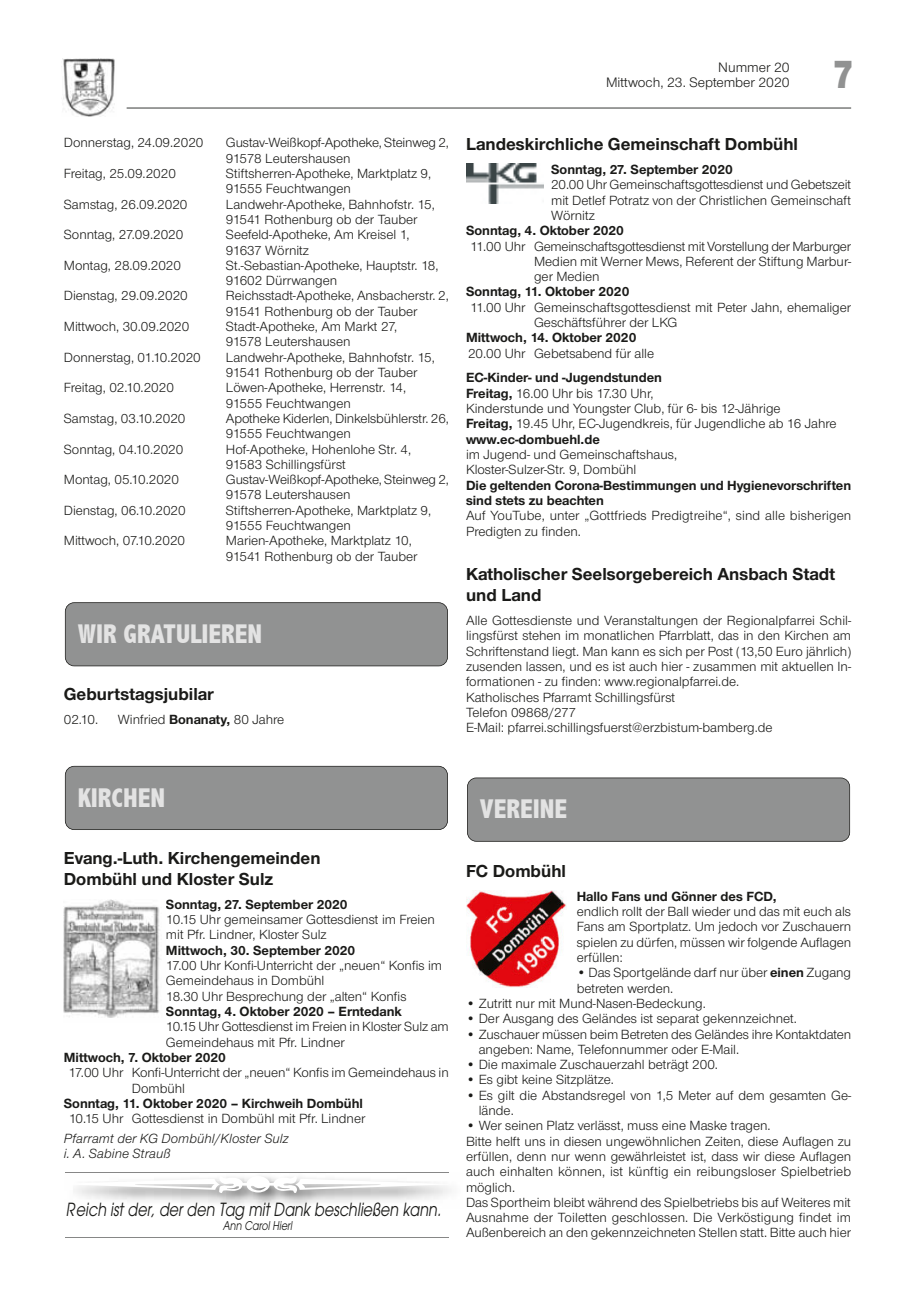
<style>
.page{position:relative;width:915px;height:1297px;background:#fff}
.page>*{position:absolute;margin:0;border:0;box-sizing:border-box;transform-origin:0 0}
.t1{font:900 39px "Helvetica Neue";color:#919292;scale:.8 1}
.t2{font:800 condensed 27.15px "Abadi";color:#e3e3e3}
.t3{font:700 18px/21px "Nimbus Sans Novus T";color:#1a1a18}
.t4{font:italic 18px "Avant Garde";color:#1a1a18;scale:.8 1}
.t5{font:14.25px/15px "Nimbus Sans Novus T";color:#1a1a18;text-align:right}
.t6{font:13.8px/15.3px "Nimbus Sans Novus T";color:#1a1a18}
.t7{font:700 13.8px/15.3px "Nimbus Sans Novus T";color:#1a1a18}
.t8{font:italic 13.8px/15.3px "Nimbus Sans Novus T";letter-spacing:.005em;color:#1a1a18}
.t9{font:italic 12px "Avant Garde";color:#1a1a18;scale:.8 1}
.s1{font-weight:700}
</style>
<div class="page">
<hr style="left:127px;top:107px;width:723px;height:2px;background:#868786">
<img style="left:62px;top:59px;width:53px;height:58px">
<div style="left:65px;top:602px;width:383px;height:64px;background:#919292"></div>
<div style="left:65px;top:766px;width:383px;height:64px;background:#919292"></div>
<img style="left:64px;top:899px;width:96px;height:119px">
<div style="left:467px;top:777px;width:382px;height:65px;background:#919292"></div>
<img style="left:466px;top:164px;width:77px;height:40px">
<img style="left:466px;top:890px;width:100px;height:97px">
<svg style="left:72px;top:1176px;width:377px;height:17px"></svg>
<hr style="left:66px;top:1237px;width:383px;height:1px;background:#868786">
<p class="t5" style="left:606px;top:60px;width:185px">Nummer 20<br>Mittwoch, 23. September 2020</p>
<h1 class="t1" style="left:832px;top:51px;width:28px">7</h1>
<p class="t6" style="left:64px;top:135px;width:141px">Donnerstag, 24.09.2020</p>
<p class="t6" style="left:226px;top:135px;width:224px">Gustav-Weißkopf-Apotheke, Steinweg 2,<br>91578 Leutershausen</p>
<p class="t6" style="left:64px;top:166px;width:114px">Freitag, 25.09.2020</p>
<p class="t6" style="left:226px;top:166px;width:207px">Stiftsherren-Apotheke, Marktplatz 9,<br>91555 Feuchtwangen</p>
<p class="t6" style="left:64px;top:196px;width:125px">Samstag, 26.09.2020</p>
<p class="t6" style="left:226px;top:196px;width:210px">Landwehr-Apotheke, Bahnhofstr. 15,<br>91541 Rothenburg ob der Tauber</p>
<p class="t6" style="left:64px;top:227px;width:121px">Sonntag, 27.09.2020</p>
<p class="t6" style="left:226px;top:227px;width:185px">Seefeld-Apotheke, Am Kreisel 1,<br>91637 Wörnitz</p>
<p class="t6" style="left:64px;top:257px;width:119px">Montag, 28.09.2020</p>
<p class="t6" style="left:226px;top:257px;width:214px">St.-Sebastian-Apotheke, Hauptstr. 18,<br>91602 Dürrwangen</p>
<p class="t6" style="left:64px;top:288px;width:125px">Dienstag, 29.09.2020</p>
<p class="t6" style="left:226px;top:288px;width:224px">Reichsstadt-Apotheke, Ansbacherstr. 2,<br>91541 Rothenburg ob der Tauber</p>
<p class="t6" style="left:64px;top:319px;width:127px">Mittwoch, 30.09.2020</p>
<p class="t6" style="left:226px;top:319px;width:173px">Stadt-Apotheke, Am Markt 27,<br>91578 Leutershausen</p>
<p class="t6" style="left:64px;top:349px;width:138px">Donnerstag, 01.10.2020</p>
<p class="t6" style="left:226px;top:349px;width:210px">Landwehr-Apotheke, Bahnhofstr. 15,<br>91541 Rothenburg ob der Tauber</p>
<p class="t6" style="left:64px;top:380px;width:111px">Freitag, 02.10.2020</p>
<p class="t6" style="left:226px;top:380px;width:182px">Löwen-Apotheke, Herrenstr. 14,<br>91555 Feuchtwangen</p>
<p class="t6" style="left:64px;top:410px;width:123px">Samstag, 03.10.2020</p>
<p class="t6" style="left:226px;top:410px;width:224px">Apotheke Kiderlen, Dinkelsbühlerstr. 26,<br>91555 Feuchtwangen</p>
<p class="t6" style="left:64px;top:441px;width:121px">Sonntag, 04.10.2020</p>
<p class="t6" style="left:226px;top:441px;width:187px">Hof-Apotheke, Hohenlohe Str. 4,<br>91583 Schillingsfürst</p>
<p class="t6" style="left:64px;top:472px;width:117px">Montag, 05.10.2020</p>
<p class="t6" style="left:226px;top:472px;width:224px">Gustav-Weißkopf-Apotheke, Steinweg 2,<br>91578 Leutershausen</p>
<p class="t6" style="left:64px;top:502px;width:123px">Dienstag, 06.10.2020</p>
<p class="t6" style="left:226px;top:502px;width:207px">Stiftsherren-Apotheke, Marktplatz 9,<br>91555 Feuchtwangen</p>
<p class="t6" style="left:64px;top:533px;width:123px">Mittwoch, 07.10.2020</p>
<p class="t6" style="left:226px;top:533px;width:193px">Marien-Apotheke, Marktplatz 10,<br>91541 Rothenburg ob der Tauber</p>
<h2 class="t2" style="left:78px;top:618px;width:186px">WIR GRATULIEREN</h2>
<h3 class="t3" style="left:64px;top:683px;width:151px">Geburtstagsjubilar</h3>
<p class="t6" style="left:64px;top:712px;width:36px">02.10.</p>
<p class="t6" style="left:118px;top:712px;width:168px">Winfried <span class="s1">Bonanaty,</span> 80 Jahre</p>
<h3 class="t3" style="left:466px;top:133px;width:333px">Landeskirchliche Gemeinschaft Dombühl</h3>
<p class="t7" style="left:551px;top:161px;width:183px">Sonntag, 27. September 2020</p>
<p class="t6" style="left:551px;top:177px;width:301px;text-align:justify">20.00 Uhr Gemeinschaftsgottesdienst und Gebetszeit mit Detlef Potratz von der Christlichen Gemeinschaft Wörnitz</p>
<p class="t7" style="left:466px;top:223px;width:159px">Sonntag, 4. Oktober 2020</p>
<p class="t6" style="left:534px;top:238px;width:318px;text-align:justify;text-indent:-64px">11.00 Uhr Gemeinschaftsgottesdienst mit Vorstellung der Marburger Medien mit Werner Mews, Referent der Stiftung Marbur&shy;ger Medien</p>
<p class="t7" style="left:466px;top:284px;width:165px">Sonntag, 11. Oktober 2020</p>
<p class="t6" style="left:534px;top:299px;width:318px;text-indent:-64px">11.00 Uhr Gemeinschaftsgottesdienst mit Peter Jahn, ehemaliger<br>Geschäftsführer der LKG</p>
<p class="t7" style="left:466px;top:330px;width:172px">Mittwoch, 14. Oktober 2020</p>
<p class="t6" style="left:468px;top:345px;width:187px">20.00 Uhr Gebetsabend für alle</p>
<p class="t6" style="left:466px;top:370px;width:372px"><span class="s1">EC-Kinder- und -Jugendstunden<br>Freitag,</span> 16.00 Uhr bis 17.30 Uhr,<br>Kinderstunde und Youngster Club, für 6- bis 12-Jährige<br><span class="s1">Freitag,</span> 19.45 Uhr, EC-Jugendkreis, für Jugendliche ab 16 Jahre <span class="s1">www.ec-dombuehl.de</span></p>
<p class="t6" style="left:466px;top:447px;width:212px">im Jugend- und Gemeinschaftshaus,<br>Kloster-Sulzer-Str. 9, Dombühl</p>
<p class="t7" style="left:466px;top:477px;width:386px">Die geltenden Corona-Bestimmungen und Hygienevorschriften sind stets zu beachten</p>
<p class="t6" style="left:466px;top:508px;width:386px">Auf YouTube, unter „Gottfrieds Predigtreihe“, sind alle bisherigen<br>Predigten zu finden.</p>
<h3 class="t3" style="left:466px;top:563px;width:370px">Katholischer Seelsorgebereich Ansbach Stadt und Land</h3>
<p class="t6" style="left:466px;top:612px;width:386px">Alle Gottesdienste und Veranstaltungen der Regionalpfarrei Schil&shy;lingsfürst stehen im monatlichen Pfarrblatt, das in den Kirchen am Schriftenstand liegt. Man kann es sich per Post (13,50 Euro jährlich) zusenden lassen, und es ist auch hier - zusammen mit aktuellen In&shy;formationen - zu finden: www.regionalpfarrei.de.<br>Katholisches Pfarramt Schillingsfürst<br>Telefon 09868/277<br>E-Mail: pfarrei.schillingsfuerst@erzbistum-bamberg.de</p>
<h2 class="t2" style="left:78px;top:783px;width:89px">KIRCHEN</h2>
<h3 class="t3" style="left:64px;top:847px;width:258px">Evang.-Luth. Kirchengemeinden<br>Dombühl und Kloster Sulz</h3>
<p class="t7" style="left:166px;top:896px;width:183px">Sonntag, 27. September 2020</p>
<p class="t6" style="left:166px;top:912px;width:270px">10.15 Uhr gemeinsamer Gottesdienst im Freien mit Pfr. Lindner, Kloster Sulz</p>
<p class="t7" style="left:166px;top:942px;width:191px">Mittwoch, 30. September 2020</p>
<p class="t6" style="left:166px;top:957px;width:277px">17.00 Uhr Konfi-Unterricht der „neuen“ Konfis im<br>Gemeindehaus in Dombühl<br>18.30 Uhr Besprechung der „alten“ Konfis</p>
<p class="t7" style="left:166px;top:1003px;width:237px">Sonntag, 4. Oktober 2020 – Erntedank</p>
<p class="t6" style="left:166px;top:1019px;width:284px">10.15 Uhr Gottesdienst im Freien in Kloster Sulz am<br>Gemeindehaus mit Pfr. Lindner</p>
<p class="t7" style="left:64px;top:1049px;width:164px">Mittwoch, 7. Oktober 2020</p>
<p class="t6" style="left:132px;top:1065px;width:318px;text-indent:-63px">17.00 Uhr Konfi-Unterricht der „neuen“ Konfis im Gemeindehaus in<br>Dombühl</p>
<p class="t7" style="left:64px;top:1095px;width:300px">Sonntag, 11. Oktober 2020 – Kirchweih Dombühl</p>
<p class="t6" style="left:69px;top:1111px;width:298px">10.15 Uhr Gottesdienst in Dombühl mit Pfr. Lindner</p>
<p class="t8" style="left:64px;top:1130px;width:226px">Pfarramt der KG Dombühl/Kloster Sulz i. A. Sabine Strauß</p>
<h3 class="t4" style="left:66px;top:1199px;width:470px">Reich ist der, der den Tag mit Dank beschließen kann.</h3>
<p class="t9" style="left:223px;top:1219px;width:88px">Ann Carol Hierl</p>
<h2 class="t2" style="left:479px;top:793px;width:89px">VEREINE</h2>
<h3 class="t3" style="left:466px;top:860px;width:101px">FC Dombühl</h3>
<p class="t7" style="left:576px;top:888px;width:201px">Hallo Fans und Gönner des FCD,</p>
<p class="t6" style="left:576px;top:903px;width:276px;text-align:justify">endlich rollt der Ball wieder und das mit euch als Fans am Sportplatz. Um jedoch vor Zuschauern spielen zu dürfen, müssen wir folgende Auflagen erfüllen:</p>
<p class="t6" style="left:576px;top:965px;width:276px">• Das Sportgelände darf nur über <span class="s1">einen</span> Zugang betreten werden.</p>
<p class="t6" style="left:466px;top:995px;width:241px">• Zutritt nur mit Mund-Nasen-Bedeckung.</p>
<p class="t6" style="left:466px;top:1011px;width:332px">• Der Ausgang des Geländes ist separat gekennzeichnet.</p>
<p class="t6" style="left:478px;top:1026px;width:374px;text-indent:-13px">• Zuschauer müssen beim Betreten des Geländes ihre Kontaktdaten angeben: Name, Telefonnummer oder E-Mail.</p>
<p class="t6" style="left:466px;top:1057px;width:253px">• Die maximale Zuschauerzahl beträgt 200.</p>
<p class="t6" style="left:466px;top:1072px;width:149px">• Es gibt keine Sitzplätze.</p>
<p class="t6" style="left:478px;top:1087px;width:374px;text-indent:-13px">• Es gilt die Abstandsregel von 1,5 Meter auf dem gesamten Ge&shy;lände.</p>
<p class="t6" style="left:466px;top:1118px;width:386px">• Wer seinen Platz verlässt, muss eine Maske tragen.<br>Bitte helft uns in diesen ungewöhnlichen Zeiten, diese Auflagen zu erfüllen, denn nur wenn gewährleistet ist, dass wir diese Auflagen auch einhalten können, ist künftig ein reibungsloser Spielbetrieb möglich.<br>Das Sportheim bleibt während des Spielbetriebs bis auf Weiteres mit Ausnahme der Toiletten geschlossen. Die Verköstigung findet im Außenbereich an den gekennzeichneten Stellen statt. Bitte auch hier</p>
</div>
